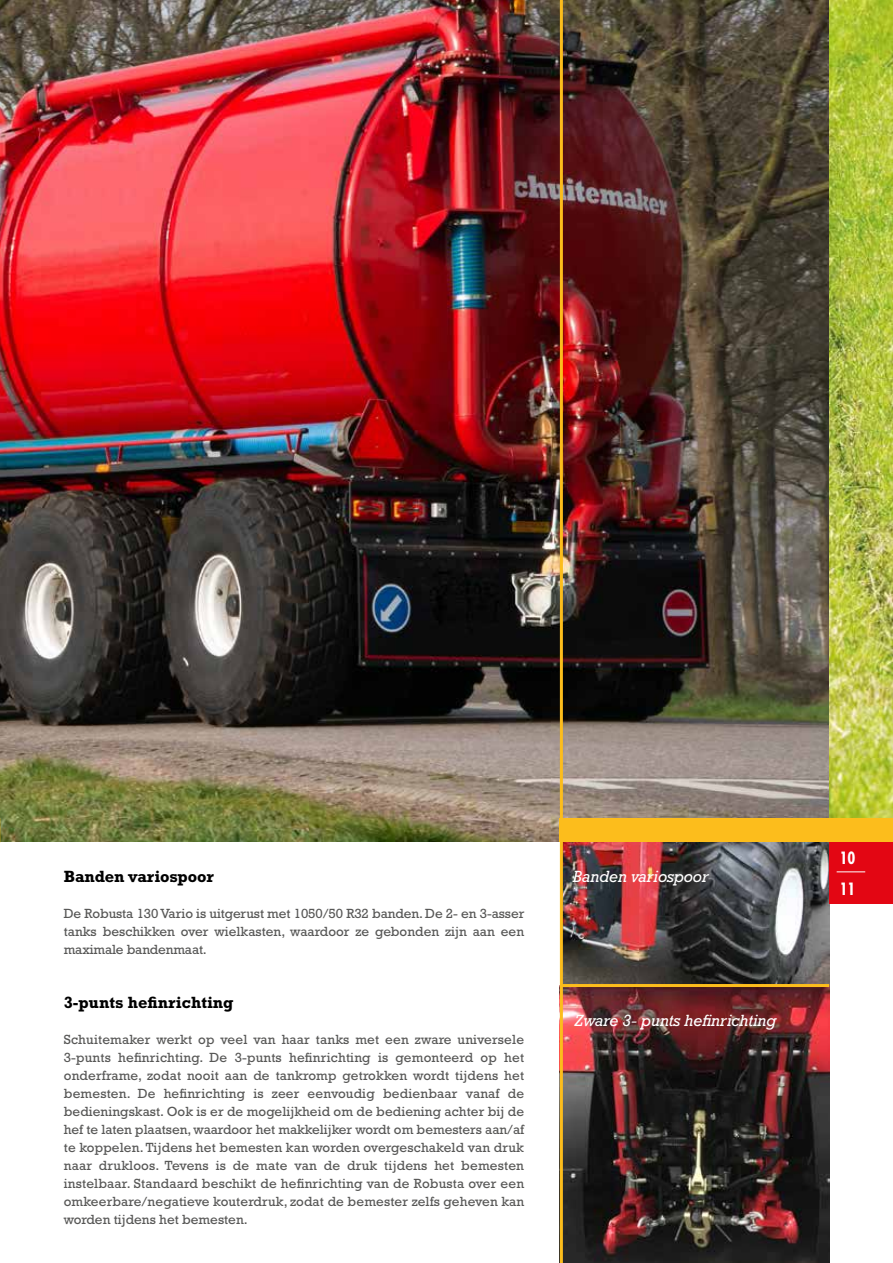
<style>
.page{position:relative;width:893px;height:1263px;background:#fff}
.page>*{position:absolute;margin:0;border:0;box-sizing:border-box;transform-origin:0 0}
.t1{font:italic 16.5px "Rockwell";letter-spacing:-.01em;color:#fff}
.t2{font:700 16.5px "Rockwell";color:#000}
.t3{font:700 condensed 16.5px "Futura";color:#fff}
.t4{font:13.5px/18px "Rockwell";color:#575756;text-align:justify}
</style>
<div class="page">
<img style="left:0;top:0;width:829px;height:842px">
<img style="left:563px;top:842px;width:266px;height:142px">
<img style="left:563px;top:987px;width:266px;height:276px">
<hr style="left:560px;top:0;width:3px;height:842px;background:#fcbd1c">
<hr style="left:561px;top:984px;width:268px;height:3px;background:#fcbd1c">
<hr style="left:560px;top:836px;width:3px;height:427px;background:#fcbd1c">
<div style="left:829px;top:842px;width:64px;height:62px;background:#e30613"></div>
<svg style="left:837px;top:871px;width:28px;height:1px"></svg>
<img style="left:829px;top:0;width:64px;height:819px">
<div style="left:560px;top:819px;width:333px;height:23px;background:#fcbd1c"></div>
<p class="t2" style="left:64px;top:867px;width:151px">Banden variospoor</p>
<p class="t4" style="left:64px;top:904px;width:462px">De Robusta 130 Vario is uitgerust met 1050/50 R32 banden. De 2- en 3-asser tanks beschikken over wielkasten, waardoor ze gebonden zijn aan een maximale bandenmaat.</p>
<p class="t2" style="left:64px;top:993px;width:171px">3-punts hefinrichting</p>
<p class="t4" style="left:64px;top:1030px;width:462px">Schuitemaker werkt op veel van haar tanks met een zware universele 3-punts hefinrichting. De 3-punts hefinrichting is gemonteerd op het onderframe, zodat nooit aan de tankromp getrokken wordt tijdens het bemesten. De hefinrichting is zeer eenvoudig bedienbaar vanaf de bedieningskast. Ook is er de mogelijkheid om de bediening achter bij de hef te laten plaatsen, waardoor het makkelijker wordt om bemesters aan/af te koppelen. Tijdens het bemesten kan worden overgeschakeld van druk naar drukloos. Tevens is de mate van de druk tijdens het bemesten instelbaar. Standaard beschikt de hefinrichting van de Robusta over een omkeerbare/negatieve kouterdruk, zodat de bemester zelfs geheven kan worden tijdens het bemesten.</p>
<p class="t1" style="left:572px;top:867px;width:137px">Banden variospoor</p>
<p class="t1" style="left:574px;top:1011px;width:204px">Zware 3- punts hefinrichting</p>
<p class="t3" style="left:840px;top:847px;width:17px">10</p>
<p class="t3" style="left:840px;top:878px;width:17px">11</p>
</div>
